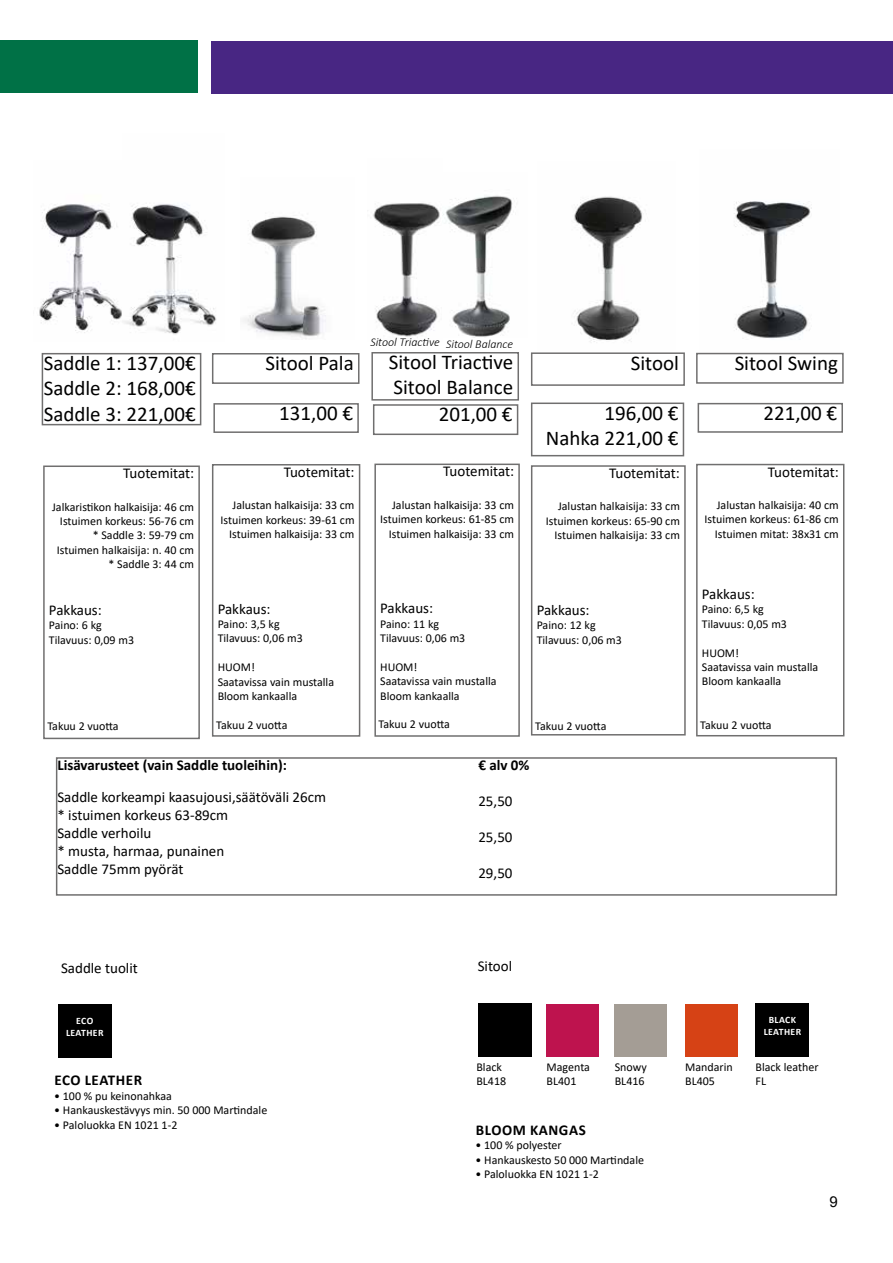
<style>
.page{position:relative;width:893px;height:1263px;background:#fff}
.page>*{position:absolute;margin:0;border:0;box-sizing:border-box;transform-origin:0 0}
.t1{font:21px/25.2px "Calibri";color:#000;text-align:right}
.t2{font:15px/18px "Calibri";color:#000}
.t3{font:700 15px "Calibri";color:#000}
.t4{font:700 15px "Calibri";letter-spacing:.04em;color:#000}
.t5{font:700 15px "Calibri";letter-spacing:.035em;color:#000}
.t6{font:15px "Arial";color:#000}
.t7{font:12px/14.4px "Calibri";color:#000}
.t8{font:italic 300 12px "Calibri";color:#000}
.t9{font:700 9.75px/11.7px "Calibri";letter-spacing:.04em;color:#fff;text-align:center}
</style>
<div class="page">
<img style="left:574px;top:196px;width:68px;height:146px">
<div style="left:531px;top:352px;width:154px;height:34px;border:2px solid #706f6f"></div>
<div style="left:531px;top:402px;width:153px;height:54px;border:2px solid #706f6f"></div>
<div style="left:531px;top:465px;width:155px;height:270px;border:2px solid #706f6f"></div>
<div style="left:1px;top:40px;width:197px;height:53px;background:#007146"></div>
<div style="left:56px;top:757px;width:781px;height:139px;border:2px solid #706f6f"></div>
<div style="left:211px;top:41px;width:682px;height:52px;background:#482683"></div>
<div style="left:615px;top:1004px;width:52px;height:52px;background:#a49d95"></div>
<div style="left:685px;top:1004px;width:52px;height:53px;background:#d64215"></div>
<div style="left:547px;top:1004px;width:52px;height:52px;background:#be134e"></div>
<div style="left:478px;top:1003px;width:54px;height:54px;background:#000"></div>
<div style="left:755px;top:1003px;width:54px;height:54px;background:#000"></div>
<img style="left:39px;top:204px;width:84px;height:129px">
<div style="left:42px;top:353px;width:159px;height:72px;border:2px solid #706f6f"></div>
<div style="left:43px;top:465px;width:157px;height:274px;border:2px solid #706f6f"></div>
<div style="left:58px;top:1004px;width:54px;height:54px;background:#000"></div>
<img style="left:373px;top:203px;width:67px;height:134px">
<div style="left:371px;top:352px;width:148px;height:49px;border:2px solid #706f6f"></div>
<div style="left:373px;top:404px;width:145px;height:31px;border:2px solid #706f6f"></div>
<div style="left:374px;top:464px;width:146px;height:273px;border:2px solid #706f6f"></div>
<img style="left:243px;top:216px;width:83px;height:123px">
<div style="left:212px;top:353px;width:147px;height:31px;border:2px solid #706f6f"></div>
<div style="left:213px;top:403px;width:146px;height:30px;border:2px solid #706f6f"></div>
<div style="left:212px;top:464px;width:148px;height:273px;border:2px solid #706f6f"></div>
<img style="left:443px;top:195px;width:70px;height:142px">
<img style="left:699px;top:201px;width:140px;height:152px">
<div style="left:696px;top:353px;width:148px;height:31px;border:2px solid #706f6f"></div>
<div style="left:698px;top:403px;width:145px;height:30px;border:2px solid #706f6f"></div>
<div style="left:696px;top:464px;width:148px;height:272px;border:2px solid #706f6f"></div>
<img style="left:123px;top:204px;width:94px;height:131px">
<h1 class="t1" style="left:44px;top:350px;width:153px;text-align:justify">Saddle 1: 137,00€ Saddle 2: 168,00€ Saddle 3: 221,00€</h1>
<p class="t2" style="left:123px;top:464px;width:72px">Tuotemitat:</p>
<p class="t7" style="left:52px;top:499px;width:144px;text-align:right">Jalkaristikon halkaisija: 46 cm<br>Istuimen korkeus: 56-76 cm * Saddle 3: 59-79 cm<br>Istuimen halkaisija: n. 40 cm * Saddle 3: 44 cm</p>
<p class="t2" style="left:49px;top:601px;width:54px">Pakkaus:</p>
<p class="t7" style="left:49px;top:618px;width:87px">Paino: 6 kg<br>Tilavuus: 0,09 m3</p>
<p class="t7" style="left:47px;top:719px;width:73px">Takuu 2 vuotta</p>
<h1 class="t1" style="left:265px;top:350px;width:90px">Sitool Pala</h1>
<h1 class="t1" style="left:279px;top:400px;width:75px">131,00 €</h1>
<p class="t2" style="left:284px;top:462px;width:72px">Tuotemitat:</p>
<p class="t7" style="left:220px;top:498px;width:136px;text-align:right">Jalustan halkaisija: 33 cm<br>Istuimen korkeus: 39-61 cm<br>Istuimen halkaisija: 33 cm</p>
<p class="t2" style="left:218px;top:599px;width:54px">Pakkaus:</p>
<p class="t7" style="left:218px;top:616px;width:87px">Paino: 3,5 kg<br>Tilavuus: 0,06 m3</p>
<p class="t7" style="left:218px;top:660px;width:118px">HUOM!<br>Saatavissa vain mustalla<br>Bloom kankaalla</p>
<p class="t7" style="left:216px;top:717px;width:73px">Takuu 2 vuotta</p>
<p class="t3" style="left:57px;top:754px;width:231px">Lisävarusteet (vain Saddle tuoleihin):</p>
<p class="t2" style="left:57px;top:788px;width:270px">Saddle korkeampi kaasujousi,säätöväli 26cm * istuimen korkeus 63-89cm<br>Saddle verhoilu<br>* musta, harmaa, punainen<br>Saddle 75mm pyörät</p>
<p class="t8" style="left:370px;top:335px;width:144px">Sitool Triactive Sitool Balance</p>
<h1 class="t1" style="left:389px;top:349px;width:126px;line-height:26.1px">Sitool Triactive<br>Sitool Balance<br>201,00 €</h1>
<p class="t2" style="left:443px;top:462px;width:72px">Tuotemitat:</p>
<p class="t7" style="left:380px;top:497px;width:135px;text-align:right">Jalustan halkaisija: 33 cm<br>Istuimen korkeus: 61-85 cm<br>Istuimen halkaisija: 33 cm</p>
<h1 class="t1" style="left:631px;top:350px;width:50px">Sitool</h1>
<h1 class="t1" style="left:546px;top:400px;width:134px">196,00 €<br>Nahka 221,00 €</h1>
<p class="t2" style="left:609px;top:464px;width:72px">Tuotemitat:</p>
<p class="t7" style="left:546px;top:499px;width:136px;text-align:right">Jalustan halkaisija: 33 cm<br>Istuimen korkeus: 65-90 cm<br>Istuimen halkaisija: 33 cm</p>
<p class="t2" style="left:380px;top:599px;width:54px">Pakkaus:</p>
<p class="t7" style="left:380px;top:616px;width:87px">Paino: 11 kg<br>Tilavuus: 0,06 m3</p>
<p class="t7" style="left:380px;top:659px;width:118px">HUOM!<br>Saatavissa vain mustalla<br>Bloom kankaalla</p>
<p class="t7" style="left:379px;top:717px;width:73px">Takuu 2 vuotta</p>
<p class="t2" style="left:537px;top:600px;width:54px">Pakkaus:</p>
<p class="t7" style="left:537px;top:618px;width:87px">Paino: 12 kg<br>Tilavuus: 0,06 m3</p>
<p class="t7" style="left:535px;top:718px;width:73px">Takuu 2 vuotta</p>
<p class="t3" style="left:478px;top:754px;width:53px">€ alv 0%</p>
<p class="t2" style="left:478px;top:792px;width:36px">25,50</p>
<p class="t2" style="left:478px;top:828px;width:36px">25,50</p>
<p class="t2" style="left:478px;top:864px;width:36px">29,50</p>
<h1 class="t1" style="left:735px;top:350px;width:105px">Sitool Swing</h1>
<h1 class="t1" style="left:763px;top:400px;width:75px">221,00 €</h1>
<p class="t2" style="left:768px;top:462px;width:72px">Tuotemitat:</p>
<p class="t7" style="left:705px;top:497px;width:136px;text-align:right">Jalustan halkaisija: 40 cm<br>Istuimen korkeus: 61-86 cm<br>Istuimen mitat: 38x31 cm</p>
<p class="t2" style="left:702px;top:585px;width:54px">Pakkaus:</p>
<p class="t7" style="left:702px;top:602px;width:87px">Paino: 6,5 kg<br>Tilavuus: 0,05 m3</p>
<p class="t7" style="left:702px;top:645px;width:118px">HUOM!<br>Saatavissa vain mustalla<br>Bloom kankaalla</p>
<p class="t7" style="left:700px;top:717px;width:73px">Takuu 2 vuotta</p>
<p class="t2" style="left:61px;top:958px;width:78px">Saddle tuolit</p>
<p class="t9" style="left:66px;top:1015px;width:39px">ECO<br>LEATHER</p>
<p class="t5" style="left:55px;top:1070px;width:89px">ECO LEATHER</p>
<p class="t7" style="left:54px;top:1088px;width:119px">• 100 % pu keinonahkaa</p>
<p class="t7" style="left:54px;top:1103px;width:215px">• Hankauskestävyys min. 50 000 Martindale</p>
<p class="t7" style="left:54px;top:1117px;width:125px">• Paloluokka EN 1021 1-2</p>
<p class="t2" style="left:478px;top:956px;width:36px">Sitool</p>
<p class="t9" style="left:764px;top:1014px;width:39px">BLACK<br>LEATHER</p>
<p class="t7" style="left:547px;top:1059px;width:45px">Magenta<br>BL401</p>
<p class="t7" style="left:685px;top:1059px;width:49px">Mandarin<br>BL405</p>
<p class="t7" style="left:476px;top:1059px;width:31px">Black<br>BL418</p>
<p class="t7" style="left:615px;top:1059px;width:34px">Snowy<br>BL416</p>
<p class="t7" style="left:755px;top:1059px;width:65px">Black leather<br>FL</p>
<p class="t4" style="left:476px;top:1119px;width:112px">BLOOM KANGAS</p>
<p class="t7" style="left:475px;top:1138px;width:88px">• 100 % polyester</p>
<p class="t7" style="left:475px;top:1152px;width:170px">• Hankauskesto 50 000 Martindale</p>
<p class="t7" style="left:475px;top:1167px;width:125px">• Paloluokka EN 1021 1-2</p>
<p class="t6" style="left:830px;top:1192px;width:10px">9</p>
</div>
